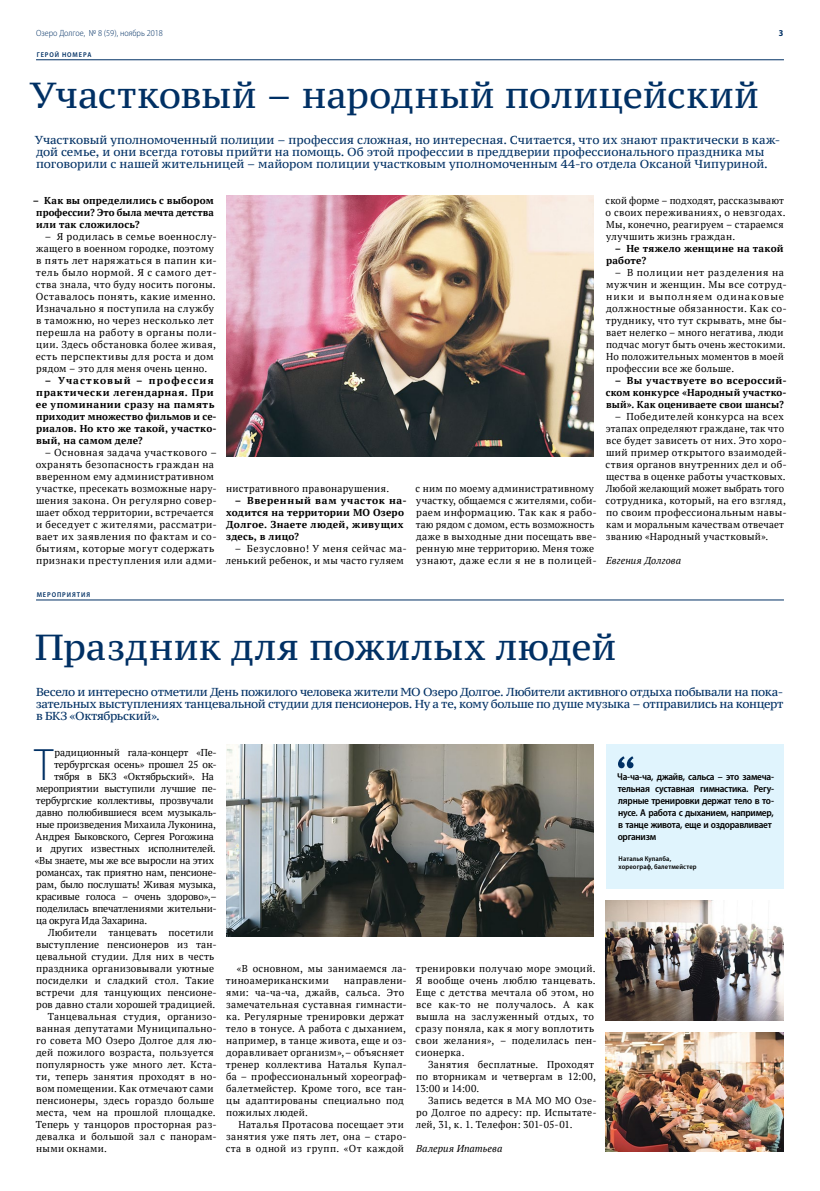
<style>
.page{position:relative;width:820px;height:1191px;background:#fff}
.page>*{position:absolute;margin:0;border:0;box-sizing:border-box;transform-origin:0 0}
.Main_paragraph_Drop{font:300 semi-condensed 45.6px "Myriad Pro";color:#003064}
.Caption36{font:36px "PT Serif Caption";color:#003064}
.Lead{font:11.5px/12px "PT Serif Caption";color:#003064}
.Second_paragraph{font:10px/12px "PT Serif";letter-spacing:.03em;color:#000}
.Main_paragraph_Drop-2{font:10px "PT Serif";letter-spacing:-.01em;color:#000}
.Second_paragraph-2{font:700 10px/12px "PT Serif";letter-spacing:.03em;color:#000}
.Citata{font:600 semi-condensed 10px/12px "Myriad Pro";letter-spacing:-.025em;color:#000}
.First_paragraph{font:700 10px/12px "PT Serif";letter-spacing:.01em;color:#000;text-align:justify}
.First_paragraph-2{font:italic 10px "PT Serif";letter-spacing:.005em;color:#000}
.t1{font:300 semi-condensed 9px "Myriad Pro";color:#003064}
.t2{font:700 semi-condensed 9px "Myriad Pro";color:#003064}
.Citata-2{font:600 semi-condensed 7px "Myriad Pro";letter-spacing:.015em;color:#000}
.Rubrica{font:600 semi-condensed 7px "Myriad Pro";letter-spacing:.13em;color:#003064}
</style>
<div class="page">
<hr style="left:36px;top:599px;width:747px;height:1px;background:#003064">
<hr style="left:36px;top:59px;width:747px;height:1px;background:#003064">
<img style="left:226px;top:196px;width:367px;height:260px">
<img style="left:226px;top:744px;width:367px;height:192px">
<img style="left:605px;top:1032px;width:178px;height:119px">
<img style="left:605px;top:900px;width:178px;height:120px">
<div style="left:605px;top:744px;width:178px;height:144px;background:#e0f4fd"></div>
<svg style="left:618px;top:756px;width:15px;height:12px"></svg>
<p class="t1" style="left:36px;top:28px;width:128px">Озеро Долгое, № 8 (59), ноябрь 2018</p>
<p class="t2" style="left:778px;top:28px;width:6px">3</p>
<p class="Rubrica" style="left:37px;top:50px;width:56px">ГЕРОЙ НОМЕРА</p>
<p class="Caption36" style="left:30px;top:72px;width:730px">Участковый – народный полицейский</p>
<p class="Lead" style="left:35px;top:134px;width:746px">Участковый уполномоченный полиции – профессия сложная, но интересная. Считается, что их знают практически в каж&shy;дой семье, и они всегда готовы прийти на помощь. Об этой профессии в преддверии профессионального праздника мы поговорили с нашей жительницей – майором полиции участковым уполномоченным 44‑го отдела Оксаной Чипуриной.</p>
<p class="First_paragraph" style="left:36px;top:194px;width:179px;text-indent:-4px">– Как вы определились с выбором профессии? Это была мечта детства или так сложилось?</p>
<p class="Second_paragraph" style="left:36px;top:230px;width:183px;text-indent:9px">– Я родилась в семье военнослу&shy;жащего в военном городке, поэтому в пять лет наряжаться в папин ки&shy;тель было нормой. Я с самого дет&shy;ства знала, что буду носить погоны.<br>Оставалось понять, какие именно.<br>Изначально я поступила на службу в таможню, но через несколько лет перешла на работу в органы поли&shy;ции. Здесь обстановка более живая, есть перспективы для роста и дом рядом – это для меня очень ценно.</p>
<p class="Second_paragraph-2" style="left:36px;top:374px;width:182px;text-indent:9px">– Участковый – профессия практически легендарная. При ее упоминании сразу на память приходит множество фильмов и се&shy;риалов. Но кто же такой, участко&shy;вый, на самом деле?</p>
<p class="Second_paragraph" style="left:36px;top:446px;width:183px;text-indent:9px">– Основная задача участкового – охранять безопасность граждан на вверенном ему административном участке, пресекать возможные нару&shy;шения закона. Он регулярно совер&shy;шает обход территории, встречается и беседует с жителями, рассматри&shy;вает их заявления по фактам и со&shy;бытиям, которые могут содержать признаки преступления или адми-</p>
<p class="Second_paragraph" style="left:605px;top:194px;width:181px">ской форме – подходят, рассказывают о своих переживаниях, о невзгодах.<br>Мы, конечно, реагируем – стараемся улучшить жизнь граждан.</p>
<p class="Second_paragraph-2" style="left:606px;top:242px;width:179px;text-indent:8px">– Не тяжело женщине на такой работе?</p>
<p class="Second_paragraph" style="left:605px;top:266px;width:182px;text-indent:9px">– В полиции нет разделения на мужчин и женщин. Мы все сотруд&shy;ники и выполняем одинаковые должностные обязанности. Как со&shy;труднику, что тут скрывать, мне бы&shy;вает нелегко – много негатива, люди подчас могут быть очень жестокими.<br>Но положительных моментов в моей профессии все же больше.</p>
<p class="Second_paragraph-2" style="left:605px;top:374px;width:182px;text-align:justify;text-indent:9px">– Вы участвуете во всероссий&shy;ском конкурсе «Народный участко&shy;вый». Как оцениваете свои шансы?</p>
<p class="Second_paragraph" style="left:605px;top:410px;width:182px;text-indent:9px">– Победителей конкурса на всех этапах определяют граждане, так что все будет зависеть от них. Это хоро&shy;ший пример открытого взаимодей&shy;ствия органов внутренних дел и об&shy;щества в оценке работы участковых.<br>Любой желающий может выбрать того сотрудника, который, на его взгляд, по своим профессиональным навы&shy;кам и моральным качествам отвечает званию «Народный участковый».</p>
<p class="First_paragraph-2" style="left:606px;top:554px;width:76px">Евгения Долгова</p>
<p class="Second_paragraph" style="left:226px;top:482px;width:164px">нистративного правонарушения.</p>
<p class="Second_paragraph-2" style="left:226px;top:494px;width:182px;text-indent:9px">– Вверенный вам участок на&shy;ходится на территории МО Озеро<br>Долгое. Знаете людей, живущих здесь, в лицо?</p>
<p class="Second_paragraph" style="left:226px;top:542px;width:182px;text-indent:9px">– Безусловно! У меня сейчас ма&shy;ленький ребенок, и мы часто гуляем</p>
<p class="Second_paragraph" style="left:415px;top:482px;width:182px">с ним по моему административному участку, общаемся с жителями, соби&shy;раем информацию. Так как я рабо&shy;таю рядом с домом, есть возможность даже в выходные дни посещать вве&shy;ренную мне территорию. Меня тоже узнают, даже если я не в полицей-</p>
<p class="Rubrica" style="left:37px;top:590px;width:55px">МЕРОПРИЯТИЯ</p>
<p class="Caption36" style="left:35px;top:624px;width:583px">Праздник для пожилых людей</p>
<p class="Lead" style="left:36px;top:686px;width:749px;text-align:justify">Весело и интересно отметили День пожилого человека жители МО Озеро Долгое. Любители активного отдыха побывали на пока&shy;зательных выступлениях танцевальной студии для пенсионеров. Ну а те, кому больше по душе музыка – отправились на концерт в БКЗ «Октябрьский».</p>
<p class="Main_paragraph_Drop" style="left:34px;top:740px;width:21px">Т</p>
<p class="Main_paragraph_Drop-2" style="left:54px;top:746px;width:164px">радиционный гала-концерт «Пе-</p>
<p class="Main_paragraph_Drop-2" style="left:54px;top:758px;width:164px">тербургская осень» прошел 25 ок-</p>
<p class="Main_paragraph_Drop-2" style="left:54px;top:770px;width:161px">тября в БКЗ «Октябрьский». На</p>
<p class="Main_paragraph_Drop-2" style="left:36px;top:782px;width:182px">мероприятии выступили лучшие пе-</p>
<p class="Main_paragraph_Drop-2" style="left:36px;top:794px;width:179px">тербургские коллективы, прозвучали</p>
<p class="Main_paragraph_Drop-2" style="left:36px;top:806px;width:182px">давно полюбившиеся всем музыкаль-</p>
<p class="Main_paragraph_Drop-2" style="left:36px;top:818px;width:181px">ные произведения Михаила Луконина,</p>
<p class="Main_paragraph_Drop-2" style="left:36px;top:830px;width:180px">Андрея Быковского, Сергея Рогожина</p>
<p class="Main_paragraph_Drop-2" style="left:36px;top:842px;width:181px">и других известных исполнителей.</p>
<p class="Main_paragraph_Drop-2" style="left:35px;top:854px;width:180px">«Вы знаете, мы же все выросли на этих</p>
<p class="Main_paragraph_Drop-2" style="left:36px;top:866px;width:182px">романсах, так приятно нам, пенсионе-</p>
<p class="Main_paragraph_Drop-2" style="left:36px;top:878px;width:181px">рам, было послушать! Живая музыка,</p>
<p class="Main_paragraph_Drop-2" style="left:36px;top:890px;width:182px">красивые голоса – очень здорово»,–</p>
<p class="Main_paragraph_Drop-2" style="left:36px;top:902px;width:182px">поделилась впечатлениями жительни-</p>
<p class="Main_paragraph_Drop-2" style="left:36px;top:914px;width:113px">ца округа Ида Захарина.</p>
<p class="Second_paragraph" style="left:36px;top:926px;width:182px;text-indent:12px">Любители танцевать посетили выступление пенсионеров из тан&shy;цевальной студии. Для них в честь праздника организовывали уютные посиделки и сладкий стол. Такие встречи для танцующих пенсионе&shy;ров давно стали хорошей традицией.</p>
<p class="Second_paragraph" style="left:36px;top:1010px;width:182px;text-indent:12px">Танцевальная студия, организо&shy;ванная депутатами Муниципально&shy;го совета МО Озеро Долгое для лю&shy;дей пожилого возраста, пользуется популярность уже много лет. Кста&shy;ти, теперь занятия проходят в но&shy;вом помещении. Как отмечают сами пенсионеры, здесь гораздо больше места, чем на прошлой площадке.<br>Теперь у танцоров просторная раз&shy;девалка и большой зал с панорам&shy;ными окнами.</p>
<p class="Second_paragraph" style="left:226px;top:962px;width:182px;text-indent:11px">«В основном, мы занимаемся ла&shy;тиноамериканскими</p>
<p class="Second_paragraph" style="left:226px;top:974px;width:182px;text-indent:118px">направлени&shy;ями: ча-ча-ча, джайв, сальса. Это замечательная суставная гимнасти&shy;ка. Регулярные тренировки держат тело в тонусе. А работа с дыханием, например, в танце живота, еще и оз&shy;доравливает организм»,– объясняет тренер коллектива Наталья Купал&shy;ба – профессиональный хореограф&shy;балетмейстер. Кроме того, все тан&shy;цы адаптированы специально под пожилых людей.</p>
<p class="Second_paragraph" style="left:226px;top:1118px;width:182px;text-indent:13px">Наталья Протасова посещает эти занятия уже пять лет, она – старо&shy;ста в одной из групп. «От каждой</p>
<p class="Second_paragraph" style="left:415px;top:962px;width:182px">тренировки получаю море эмоций.<br>Я вообще очень люблю танцевать.<br>Еще с детства мечтала об этом, но все как-то не получалось. А как вышла на заслуженный отдых, то сразу поняла, как я могу воплотить свои желания», – поделилась пен&shy;сионерка.</p>
<p class="Second_paragraph" style="left:415px;top:1058px;width:182px;text-indent:13px">Занятия бесплатные. Проходят по вторникам и четвергам в 12:00,<br>13:00 и 14:00.</p>
<p class="Second_paragraph" style="left:415px;top:1094px;width:182px;text-align:justify;text-indent:12px">Запись ведется в МА МО МО Озе&shy;ро Долгое по адресу: пр. Испытате&shy;лей, 31, к. 1. Телефон: 301-05-01.</p>
<p class="First_paragraph-2" style="left:416px;top:1142px;width:88px">Валерия Ипатьева</p>
<p class="Citata" style="left:617px;top:771px;width:158px">Ча-ча-ча, джайв, сальса – это замеча&shy;тельная суставная гимнастика. Регу&shy;лярные тренировки держат тело в то&shy;нусе. А работа с дыханием, например, в танце живота, еще и оздоравливает организм</p>
<p class="Citata-2" style="left:618px;top:854px;width:54px">Наталья Купалба,</p>
<p class="Citata-2" style="left:618px;top:863px;width:79px">хореограф, балетмейстер</p>
</div>
